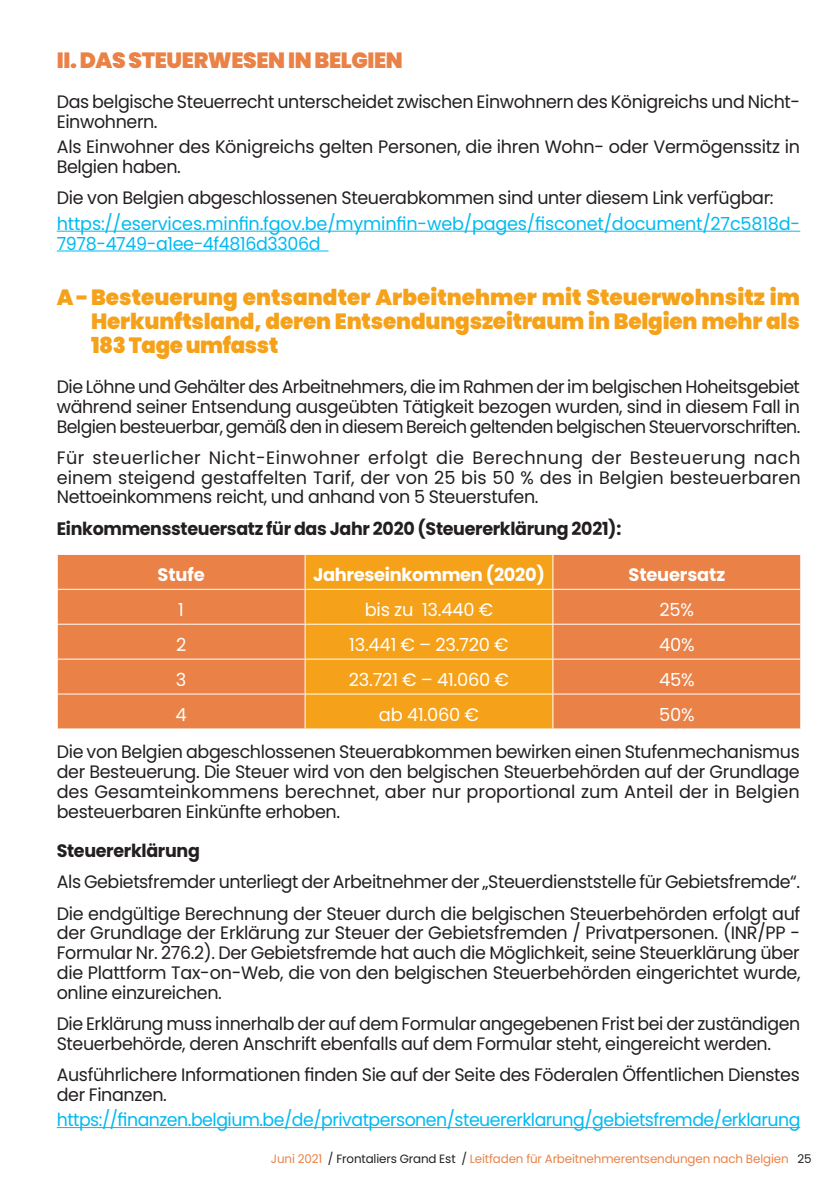
<style>
.page{position:relative;width:840px;height:1191px;background:#fff}
.page>*{position:absolute;margin:0;border:0;box-sizing:border-box;transform-origin:0 0}
.t1{font:900 22px/24.2px "Poppins";letter-spacing:-.01em;color:#f5a21a;text-align:justify}
.t2{font:900 22px "Poppins";letter-spacing:-.015em;color:#ea8146}
.t3{font:18px/19.8px "Poppins";letter-spacing:-.02em;color:#231f20}
.t4{font:18px/19.8px "Poppins";letter-spacing:-.02em;color:#231f20;text-align:justify;scale:.96 1}
.t5{font:18px/19.8px "Poppins";letter-spacing:-.02em;color:#00baf1}
.t6{font:18px "Poppins";letter-spacing:-.02em;color:#00baf1;scale:.96 1}
.t7{font:700 18px "Poppins";letter-spacing:-.02em;color:#231f20}
.t8{font:18px "Poppins";letter-spacing:-.01em;color:#fff}
.t9{font:700 18px "Poppins";letter-spacing:-.02em;color:#fff}
.t10{font:12px "Poppins";letter-spacing:-.01em;color:#ea8146}
.s1{color:#231f20}
</style>
<div class="page">
<hr style="left:57px;top:231px;width:742px;height:1px;background:#00baf1">
<hr style="left:57px;top:250px;width:271px;height:1px;background:#00baf1">
<hr style="left:57px;top:1127px;width:742px;height:1px;background:#00baf1">
<div style="left:58px;top:555px;width:741px;height:173px;background:#ea8146"></div>
<div style="left:305px;top:555px;width:247px;height:173px;background:#f5a21a"></div>
<hr style="left:304px;top:555px;width:1px;height:34px;background:#fff">
<hr style="left:552px;top:555px;width:1px;height:34px;background:#fff">
<hr style="left:304px;top:590px;width:1px;height:33px;background:#fff">
<hr style="left:552px;top:590px;width:1px;height:33px;background:#fff">
<hr style="left:304px;top:624px;width:1px;height:34px;background:#fff">
<hr style="left:552px;top:624px;width:1px;height:34px;background:#fff">
<hr style="left:304px;top:659px;width:1px;height:34px;background:#fff">
<hr style="left:552px;top:659px;width:1px;height:34px;background:#fff">
<hr style="left:304px;top:694px;width:1px;height:34px;background:#fff">
<hr style="left:552px;top:694px;width:1px;height:34px;background:#fff">
<hr style="left:57px;top:589px;width:248px;height:1px;background:#fff">
<hr style="left:305px;top:589px;width:247px;height:1px;background:#fff">
<hr style="left:552px;top:589px;width:248px;height:1px;background:#fff">
<hr style="left:57px;top:623px;width:248px;height:1px;background:#fff">
<hr style="left:305px;top:623px;width:247px;height:1px;background:#fff">
<hr style="left:552px;top:623px;width:248px;height:1px;background:#fff">
<hr style="left:57px;top:658px;width:248px;height:1px;background:#fff">
<hr style="left:305px;top:658px;width:247px;height:1px;background:#fff">
<hr style="left:552px;top:658px;width:248px;height:1px;background:#fff">
<hr style="left:57px;top:693px;width:248px;height:1px;background:#fff">
<hr style="left:305px;top:693px;width:247px;height:1px;background:#fff">
<hr style="left:552px;top:693px;width:248px;height:1px;background:#fff">
<p class="t2" style="left:57px;top:48px;width:347px">II. DAS STEUERWESEN IN BELGIEN</p>
<p class="t3" style="left:57px;top:92px;width:744px">Das belgische Steuerrecht unterscheidet zwischen Einwohnern des Königreichs und Nicht-<br>Einwohnern.</p>
<p class="t3" style="left:57px;top:137px;width:744px">Als Einwohner des Königreichs gelten Personen, die ihren Wohn- oder Vermögenssitz in<br>Belgien haben.</p>
<p class="t3" style="left:57px;top:188px;width:718px">Die von Belgien abgeschlossenen Steuerabkommen sind unter diesem Link verfügbar:</p>
<p class="t5" style="left:57px;top:214px;width:744px">https://eservices.minfin.fgov.be/myminfin-web/pages/fisconet/document/27c5818d-<br>7978-4749-a1ee-4f4816d3306d</p>
<p class="t1" style="left:91px;top:285px;width:710px;text-indent:-34px">A - Besteuerung entsandter Arbeitnehmer mit Steuerwohnsitz im Herkunftsland, deren Entsendungszeitraum in Belgien mehr als 183 Tage umfasst</p>
<p class="t4" style="left:57px;top:377px;width:775px">Die Löhne und Gehälter des Arbeitnehmers, die im Rahmen der im belgischen Hoheitsgebiet während seiner Entsendung ausgeübten Tätigkeit bezogen wurden, sind in diesem Fall in Belgien besteuerbar, gemäß den in diesem Bereich geltenden belgischen Steuervorschriften.</p>
<p class="t3" style="left:57px;top:447px;width:745px;text-align:justify">Für steuerlicher Nicht-Einwohner erfolgt die Berechnung der Besteuerung nach einem steigend gestaffelten Tarif, der von 25 bis 50 % des in Belgien besteuerbaren Nettoeinkommens reicht, und anhand von 5 Steuerstufen.</p>
<p class="t7" style="left:57px;top:518px;width:565px">Einkommenssteuersatz für das Jahr 2020 (Steuererklärung 2021):</p>
<p class="t9" style="left:157px;top:564px;width:48px">Stufe</p>
<p class="t9" style="left:313px;top:564px;width:233px">Jahreseinkommen (2020)</p>
<p class="t9" style="left:628px;top:564px;width:98px">Steuersatz</p>
<p class="t8" style="left:178px;top:599px;width:7px">1</p>
<p class="t8" style="left:364px;top:599px;width:130px">bis zu 13.440 €</p>
<p class="t8" style="left:659px;top:599px;width:36px">25%</p>
<p class="t8" style="left:176px;top:634px;width:12px">2</p>
<p class="t8" style="left:349px;top:634px;width:161px">13.441 € – 23.720 €</p>
<p class="t8" style="left:658px;top:634px;width:37px">40%</p>
<p class="t8" style="left:176px;top:669px;width:12px">3</p>
<p class="t8" style="left:348px;top:669px;width:162px">23.721 € – 41.060 €</p>
<p class="t8" style="left:658px;top:669px;width:37px">45%</p>
<p class="t8" style="left:175px;top:704px;width:13px">4</p>
<p class="t8" style="left:379px;top:704px;width:101px">ab 41.060 €</p>
<p class="t8" style="left:658px;top:704px;width:37px">50%</p>
<p class="t3" style="left:57px;top:742px;width:744px;text-align:justify">Die von Belgien abgeschlossenen Steuerabkommen bewirken einen Stufenmechanismus der Besteuerung. Die Steuer wird von den belgischen Steuerbehörden auf der Grundlage des Gesamteinkommens berechnet, aber nur proportional zum Anteil der in Belgien besteuerbaren Einkünfte erhoben.</p>
<p class="t7" style="left:57px;top:840px;width:145px">Steuererklärung</p>
<p class="t3" style="left:57px;top:866px;width:744px;line-height:31.2px">Als Gebietsfremder unterliegt der Arbeitnehmer der „Steuerdienststelle für Gebietsfremde“.<br>Die endgültige Berechnung der Steuer durch die belgischen Steuerbehörden erfolgt auf</p>
<p class="t3" style="left:57px;top:923px;width:745px;text-align:justify">der Grundlage der Erklärung zur Steuer der Gebietsfremden / Privatpersonen. (INR/PP - Formular Nr. 276.2). Der Gebietsfremde hat auch die Möglichkeit, seine Steuerklärung über die Plattform Tax-on-Web, die von den belgischen Steuerbehörden eingerichtet wurde, online einzureichen.</p>
<p class="t3" style="left:57px;top:1013px;width:744px">Die Erklärung muss innerhalb der auf dem Formular angegebenen Frist bei der zuständigen<br>Steuerbehörde, deren Anschrift ebenfalls auf dem Formular steht, eingereicht werden.</p>
<p class="t3" style="left:57px;top:1064px;width:744px">Ausführlichere Informationen finden Sie auf der Seite des Föderalen Öffentlichen Dienstes der Finanzen.</p>
<p class="t6" style="left:57px;top:1109px;width:775px">https://finanzen.belgium.be/de/privatpersonen/steuererklarung/gebietsfremde/erklarung</p>
<p class="t10" style="left:271px;top:1151px;width:542px">Juni 2021 <span class="s1">/ Frontaliers Grand Est /</span> Leitfaden für Arbeitnehmerentsendungen nach Belgien <span class="s1">25</span></p>
</div>
